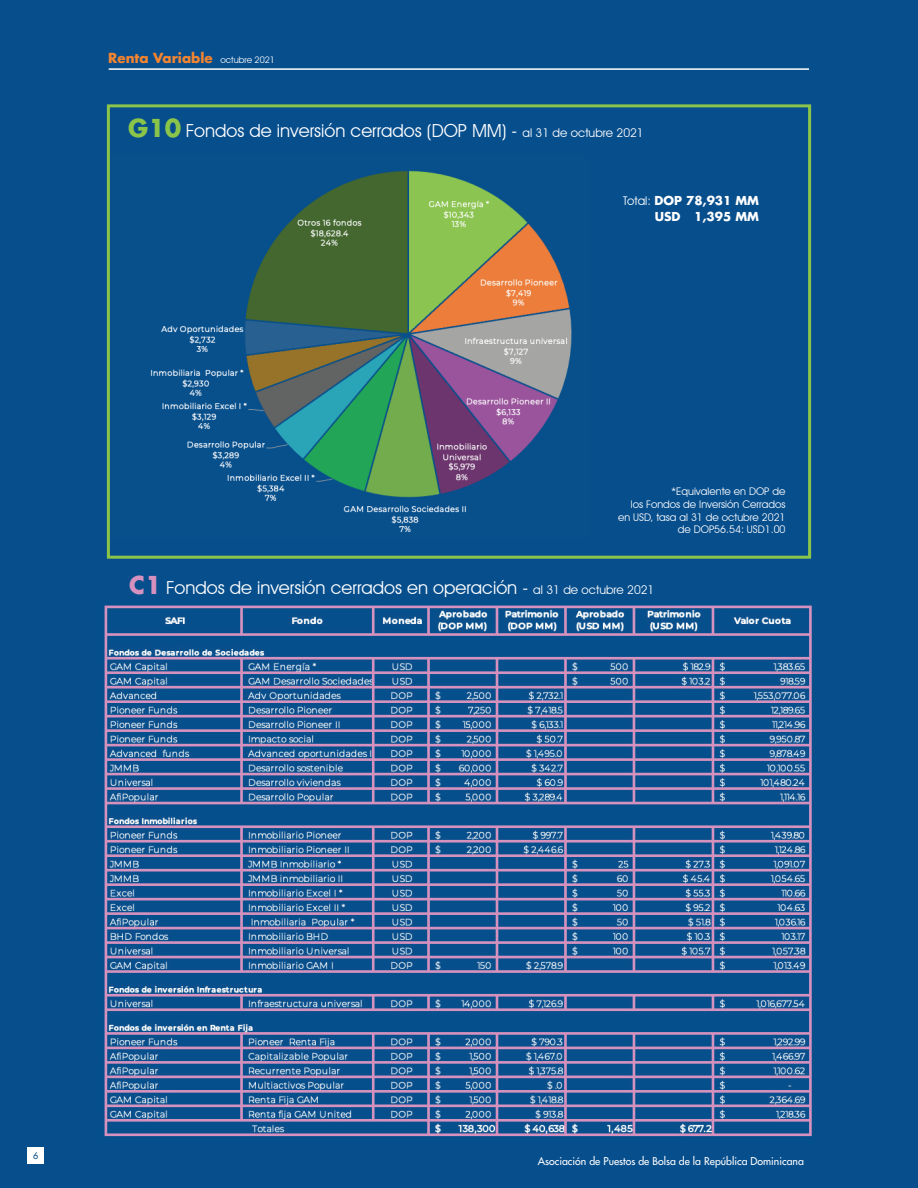
<style>
.page{position:relative;width:918px;height:1188px;background:#074e8d}
.page>*{position:absolute;margin:0;border:0;box-sizing:border-box;transform-origin:0 0}
.t1{font:18px "Avant Garde IT Cby BT";color:#fff}
.t2{font:700 13.5px "Futura Std";color:#f5852f}
.t3{font:700 12px/15.5px "Futura Std";color:#fff;text-align:right}
.t4{font:10.5px/12.6px "Avant Garde IT Cby BT";color:#fff;text-align:right}
.t5{font:500 10.5px "Futura Std";color:#fff}
.t6{font:500 9px "Futura Std";color:#074e8d}
.s1{font-family:"Avant Garde IT Cby BT";font-weight:400;font-size:9px;color:#fff}
.s2{font-family:"Futura Std";font-weight:700;font-size:24px;color:#8ac54a}
.s3{font-size:12px}
.s4{font-family:"Avant Garde IT Cby BT";font-weight:400}
.s5{font-family:"Futura Std";font-weight:700;font-size:24px;color:#d691bf}
</style>
<div class="page">
<img style="left:150px;top:170px;width:422px;height:362px">
<hr style="left:109px;top:68px;width:700px;height:2px;background:#fff">
<div style="left:107px;top:104px;width:704px;height:455px;border:3px solid #8ac54a"></div>
<div style="left:27px;top:1147px;width:17px;height:17px;background:#fff"></div>
<img style="left:104px;top:605px;width:708px;height:532px">
<p class="t2" style="left:108px;top:49px;width:168px">Renta Variable <span class="s1">octubre 2021</span></p>
<p class="t1" style="left:128px;top:119px;width:517px"><span class="s2">G10</span> Fondos de inversión cerrados (DOP MM) - <span class="s3">al 31 de octubre 2021</span></p>
<p class="t3" style="left:623px;top:193px;width:137px"><span class="s4">Total:</span> DOP 78,931 MM<br>USD 1,395 MM</p>
<p class="t4" style="left:618px;top:485px;width:169px">*Equivalente en DOP de<br>los Fondos de Inversión Cerrados en USD, tasa al 31 de octubre 2021 de DOP56.54: USD1.00</p>
<p class="t1" style="left:129px;top:577px;width:527px"><span class="s5">C1</span> Fondos de inversión cerrados en operación - <span class="s3">al 31 de octubre 2021</span></p>
<p class="t6" style="left:33px;top:1150px;width:7px">6</p>
<p class="t5" style="left:538px;top:1155px;width:268px">Asociación de Puestos de Bolsa de la República Dominicana</p>
</div>
